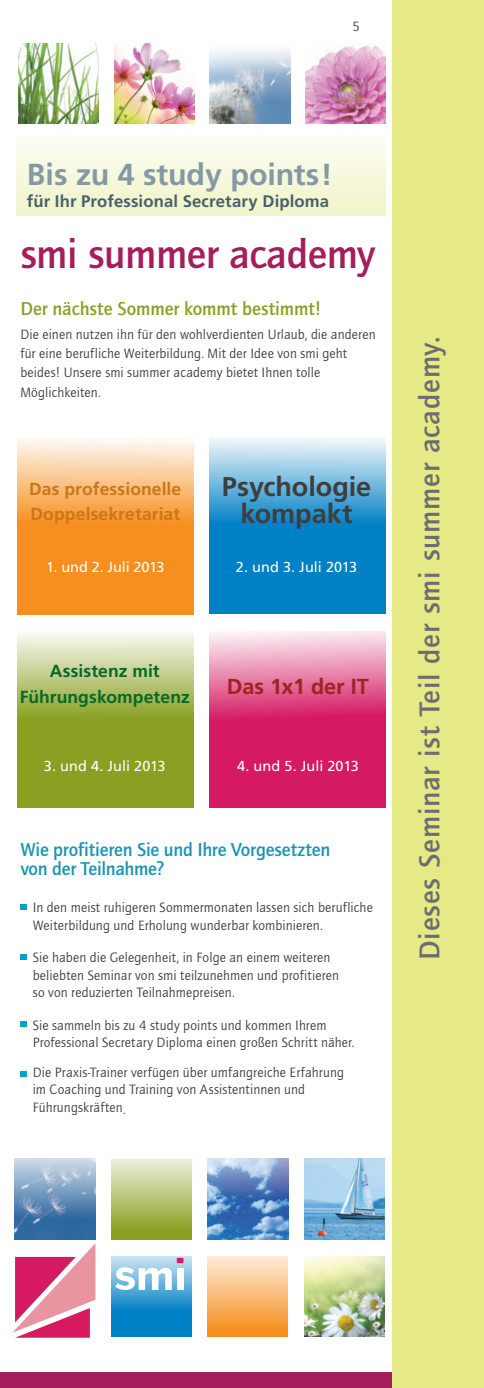
<style>
.page{position:relative;width:484px;height:1388px;background:#fff}
.page>*{position:absolute;margin:0;border:0;box-sizing:border-box;transform-origin:0 0}
.t1{font:500 42px "Quay Sans ITC Std";letter-spacing:-.01em;color:#a51e5b}
.t2{font:700 30.45px "Frutiger LT";letter-spacing:-.005em;color:#839aa5}
.t3{font:500 29.75px "Quay Sans ITC Std";letter-spacing:.03em;color:#6c6d70}
.t4{font:700 27.12px/27.1px "Frutiger LT";letter-spacing:-.005em;color:#3e3e3f;text-align:center}
.t5{font:700 21.7px "Frutiger LT";letter-spacing:-.005em;color:#9f2322}
.t6{font:500 19.25px/19.2px "Quay Sans ITC Std";letter-spacing:-.01em;color:#1995b1}
.t7{font:500 19.25px "Quay Sans ITC Std";color:#8aa022}
.t8{font:700 17.5px/25.7px "Frutiger LT";letter-spacing:.005em;color:#cb7716}
.t9{font:700 17.5px/25.7px "Frutiger LT";letter-spacing:.005em;color:#046a29;text-align:center}
.t10{font:700 16.62px "Frutiger LT";letter-spacing:.005em;color:#46616e}
.t11{font:14.35px "Frutiger LT";letter-spacing:.005em;color:#fff}
.t12{font:14px/17.5px "Quay Sans ITC Std";letter-spacing:.01em;color:#3e3e3f}
</style>
<div class="page">
<div style="left:0;top:1373px;width:402px;height:15px;background:#a51e5b"></div>
<div style="left:392px;top:0;width:92px;height:1388px;background:#e5e986"></div>
<div style="left:16px;top:135px;width:370px;height:80px;background:linear-gradient(to bottom,#fcfdf6,#f1f4c8)"></div>
<svg style="left:111px;top:1256px;width:80px;height:81px;background:#2592cd"></svg>
<img style="left:304px;top:1256px;width:80px;height:81px">
<div style="left:207px;top:1256px;width:81px;height:81px;background:linear-gradient(to bottom,#fdecd9,#f58811)"></div>
<svg style="left:12px;top:1244px;width:83px;height:93px"></svg>
<svg style="left:115px;top:1258px;width:68px;height:32px"></svg>
<div style="left:177px;top:1268px;width:6px;height:22px;background:#fff"></div>
<svg style="left:17px;top:438px;width:176px;height:176px;background:#f7a953"></svg>
<svg style="left:209px;top:437px;width:177px;height:177px;background:#3d9ed2"></svg>
<svg style="left:17px;top:632px;width:176px;height:175px;background:#a5b656"></svg>
<svg style="left:209px;top:631px;width:177px;height:176px;background:#de4f86"></svg>
<img style="left:208px;top:1159px;width:80px;height:80px">
<img style="left:304px;top:1159px;width:80px;height:80px">
<img style="left:15px;top:1159px;width:80px;height:80px">
<div style="left:111px;top:1159px;width:80px;height:80px;background:linear-gradient(to bottom,#ebefda,#839a15)"></div>
<img style="left:210px;top:49px;width:80px;height:75px">
<img style="left:305px;top:45px;width:81px;height:79px">
<img style="left:114px;top:43px;width:80px;height:81px">
<img style="left:18px;top:43px;width:80px;height:81px">
<div style="left:20px;top:904px;width:7px;height:6px;background:#00a2ca"></div>
<svg style="left:20px;top:954px;width:7px;height:5px"></svg>
<div style="left:20px;top:1021px;width:7px;height:6px;background:#00a2ca"></div>
<div style="left:20px;top:1071px;width:7px;height:6px;background:#00a2ca"></div>
<p class="t12" style="left:352px;top:17px;width:9px">5</p>
<h2 class="t2" style="left:27px;top:157px;width:307px">Bis zu 4 study points!</h2>
<p class="t10" style="left:27px;top:191px;width:303px">für Ihr Professional Secretary Diploma</p>
<h1 class="t1" style="left:20px;top:230px;width:356px">smi summer academy</h1>
<h3 class="t7" style="left:20px;top:297px;width:302px">Der nächste Sommer kommt bestimmt!</h3>
<p class="t12" style="left:20px;top:325px;width:356px;line-height:19.2px">Die einen nutzen ihn für den wohlverdienten Urlaub, die anderen für eine berufliche Weiterbildung. Mit der Idee von smi geht beides! Unsere smi summer academy bietet Ihnen tolle Möglichkeiten.</p>
<p class="t8" style="left:29px;top:476px;width:154px">Das professionelle<br>Doppelsekretariat</p>
<p class="t11" style="left:46px;top:558px;width:120px">1. und 2. Juli 2013</p>
<h3 class="t4" style="left:222px;top:473px;width:151px">Psychologie kompakt</h3>
<p class="t11" style="left:236px;top:558px;width:123px">2. und 3. Juli 2013</p>
<p class="t9" style="left:20px;top:659px;width:171px">Assistenz mit<br>Führungskompetenz</p>
<p class="t11" style="left:44px;top:757px;width:123px">3. und 4. Juli 2013</p>
<h3 class="t5" style="left:227px;top:674px;width:143px">Das 1x1 der IT</h3>
<p class="t11" style="left:237px;top:757px;width:123px">4. und 5. Juli 2013</p>
<h3 class="t6" style="left:20px;top:840px;width:311px">Wie profitieren Sie und Ihre Vorgesetzten von der Teilnahme?</h3>
<p class="t12" style="left:33px;top:899px;width:341px">In den meist ruhigeren Sommermonaten lassen sich berufliche<br>Weiterbildung und Erholung wunderbar kombinieren.</p>
<p class="t12" style="left:33px;top:949px;width:308px">Sie haben die Gelegenheit, in Folge an einem weiteren beliebten Seminar von smi teilzunehmen und profitieren so von reduzierten Teilnahmepreisen.</p>
<p class="t12" style="left:33px;top:1016px;width:323px">Sie sammeln bis zu 4 study points und kommen Ihrem<br>Professional Secretary Diploma einen großen Schritt näher.</p>
<p class="t12" style="left:33px;top:1063px;width:313px">Die Praxis-Trainer verfügen über umfangreiche Erfahrung im Coaching und Training von Assistentinnen und<br>Führungskräften.</p>
<h3 class="t3" style="left:412px;top:960px;width:624px;rotate:-90deg">Dieses Seminar ist Teil der smi summer academy.</h3>
</div>
